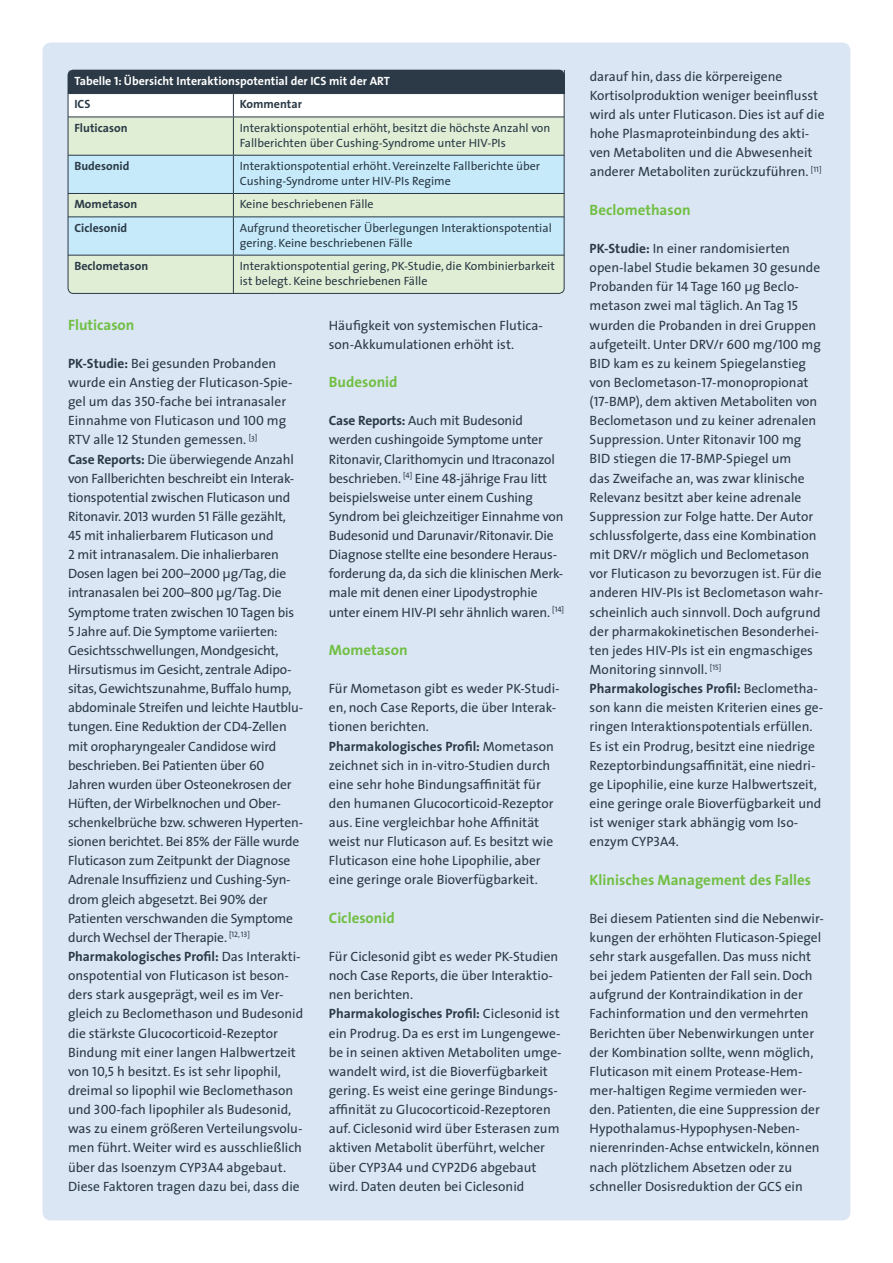
<style>
.page{position:relative;width:893px;height:1263px;background:#fff}
.page>*{position:absolute;margin:0;border:0;box-sizing:border-box;transform-origin:0 0}
.t1{font:700 15px "The Sans";color:#71bf44}
.t2{font:13.5px/19.2px "The Sans";color:#2b3a46}
.t3{font:12px/14.9px "The Sans";color:#2b3a46}
.t4{font:700 12px "The Sans";color:#2b3a46}
.t5{font:700 12px/23.4px "The Sans";color:#fff}
.s1{font-family:"The Sans Bold Caps";font-weight:400}
.s2{color:#2b3a46}
.s3{font-weight:700}
.s4{font-family:"The Sans Caps"}
</style>
<div class="page">
<div style="left:43px;top:43px;width:807px;height:1177px;background:#dbe6f4;border-radius:9px"></div>
<div style="left:68px;top:70px;width:496px;height:24px;background:#2b3a46"></div>
<div style="left:70px;top:118px;width:492px;height:174px;background:#dfeed4"></div>
<svg style="left:70px;top:156px;width:492px;height:99px;fill:#c6eafa"></svg>
<svg style="left:70px;top:94px;width:492px;height:23px"></svg>
<hr style="left:68px;top:117px;width:165px;height:1px;background:#2b3a46">
<hr style="left:233px;top:117px;width:331px;height:1px;background:#2b3a46">
<hr style="left:233px;top:117px;width:1px;height:38px;background:#2b3a46">
<hr style="left:68px;top:155px;width:165px;height:1px;background:#2b3a46">
<hr style="left:233px;top:155px;width:331px;height:1px;background:#2b3a46">
<hr style="left:233px;top:156px;width:1px;height:37px;background:#2b3a46">
<hr style="left:68px;top:193px;width:165px;height:1px;background:#2b3a46">
<hr style="left:233px;top:193px;width:331px;height:1px;background:#2b3a46">
<svg style="left:233px;top:194px;width:1px;height:22px"></svg>
<hr style="left:68px;top:216px;width:165px;height:1px;background:#2b3a46">
<hr style="left:233px;top:216px;width:331px;height:1px;background:#2b3a46">
<hr style="left:233px;top:217px;width:1px;height:38px;background:#2b3a46">
<hr style="left:68px;top:255px;width:165px;height:1px;background:#2b3a46">
<hr style="left:233px;top:255px;width:331px;height:1px;background:#2b3a46">
<hr style="left:233px;top:255px;width:1px;height:38px;background:#2b3a46">
<svg style="left:68px;top:288px;width:5px;height:5px"></svg>
<svg style="left:559px;top:288px;width:5px;height:5px"></svg>
<div style="left:68px;top:70px;width:496px;height:224px;border:1px solid #2b3a46;border-radius:5px"></div>
<p class="t5" style="left:74px;top:69px;width:317px">Tabelle <span class="s1">1</span>: Übersicht Interaktionspotential der ICS mit der ART<br><span class="s2">ICS</span></p>
<p class="t4" style="left:240px;top:94px;width:64px">Kommentar</p>
<p class="t4" style="left:74px;top:118px;width:55px">Fluticason</p>
<p class="t3" style="left:240px;top:120px;width:312px">Interaktionspotential erhöht, besitzt die höchste Anzahl von<br>Fallberichten über Cushing-Syndrome unter HIV-PIs</p>
<p class="t4" style="left:74px;top:156px;width:57px">Budesonid</p>
<p class="t3" style="left:240px;top:158px;width:302px">Interaktionspotential erhöht. Vereinzelte Fallberichte über<br>Cushing-Syndrome unter HIV-PIs Regime</p>
<p class="t4" style="left:74px;top:194px;width:65px">Mometason</p>
<p class="t3" style="left:240px;top:197px;width:135px">Keine beschriebenen Fälle</p>
<p class="t4" style="left:74px;top:218px;width:54px">Ciclesonid</p>
<p class="t3" style="left:240px;top:220px;width:313px">Aufgrund theoretischer Überlegungen Interaktionspotential gering. Keine beschriebenen Fälle</p>
<p class="t4" style="left:74px;top:256px;width:75px">Beclometason</p>
<p class="t3" style="left:240px;top:258px;width:317px">Interaktionspotential gering, PK-Studie, die Kombinierbarkeit ist belegt. Keine beschriebenen Fälle</p>
<p class="t1" style="left:68px;top:312px;width:68px">Fluticason</p>
<p class="t2" style="left:68px;top:353px;width:237px"><span class="s3">PK-Studie:</span> Bei gesunden Probanden wurde ein Anstieg der Fluticason-Spie&shy;gel um das <span class="s4">350</span>-fache bei intranasaler Einnahme von Fluticason und <span class="s4">100</span> mg RTV alle <span class="s4">12</span> Stunden gemessen. <sup>[3]<br></sup><span class="s3">Case Reports:</span> Die überwiegende Anzahl von Fallberichten beschreibt ein Interak&shy;tionspotential zwischen Fluticason und Ritonavir. <span class="s4">2013</span> wurden <span class="s4">51</span> Fälle gezählt,<br><span class="s4">45</span> mit inhalierbarem Fluticason und<br><span class="s4">2</span> mit intranasalem. Die inhalierbaren Dosen lagen bei <span class="s4">200</span>–<span class="s4">2000</span> µg/Tag, die intranasalen bei <span class="s4">200</span>–<span class="s4">800</span> µg/Tag. Die Symptome traten zwischen <span class="s4">10</span> Tagen bis <span class="s4">5</span> Jahre auf. Die Symptome variierten:<br>Gesichtsschwellungen, Mondgesicht, Hirsutismus im Gesicht, zentrale Adipo&shy;sitas, Gewichtszunahme, Buffalo hump, abdominale Streifen und leichte Hautblu&shy;tungen. Eine Reduktion der CD<span class="s4">4</span>-Zellen mit oropharyngealer Candidose wird beschrieben. Bei Patienten über <span class="s4">60<br></span>Jahren wurden über Osteonekrosen der Hüften, der Wirbelknochen und Ober&shy;schenkelbrüche bzw. schweren Hyperten&shy;sionen berichtet. Bei <span class="s4">85</span>% der Fälle wurde Fluticason zum Zeitpunkt der Diagnose Adrenale Insuffizienz und Cushing-Syn&shy;drom gleich abgesetzt. Bei <span class="s4">90</span>% der Patienten verschwanden die Symptome durch Wechsel der Therapie. <sup>[</sup><sup>12</sup><sup>,</sup> <sup>13</sup><sup>] </sup><span class="s3">Pharmakologisches Profil:</span> Das Interakti&shy;onspotential von Fluticason ist beson&shy;ders stark ausgeprägt, weil es im Ver&shy;gleich zu Beclomethason und Budesonid die stärkste Glucocorticoid-Rezeptor Bindung mit einer langen Halbwertzeit von <span class="s4">10</span>,<span class="s4">5</span> h besitzt. Es ist sehr lipophil, dreimal so lipophil wie Beclomethason und <span class="s4">300</span>-fach lipophiler als Budesonid, was zu einem größeren Verteilungsvolu&shy;men führt. Weiter wird es ausschließlich über das Isoenzym CYP<span class="s4">3</span>A<span class="s4">4</span> abgebaut.<br>Diese Faktoren tragen dazu bei, dass die</p>
<p class="t2" style="left:329px;top:315px;width:216px">Häufigkeit von systemischen Flutica&shy;son-Akkumulationen erhöht ist.</p>
<p class="t1" style="left:329px;top:369px;width:70px">Budesonid</p>
<p class="t2" style="left:329px;top:411px;width:237px"><span class="s3">Case Reports:</span> Auch mit Budesonid werden cushingoide Symptome unter Ritonavir, Clarithomycin und Itraconazol beschrieben. <sup>[</sup><sup>4</sup><sup>]</sup> Eine <span class="s4">48</span>-jährige Frau litt beispielsweise unter einem Cushing Syndrom bei gleichzeitiger Einnahme von Budesonid und Darunavir/Ritonavir. Die Diagnose stellte eine besondere Heraus&shy;forderung da, da sich die klinischen Merk&shy;male mit denen einer Lipodystrophie unter einem HIV-PI sehr ähnlich waren. <sup>[</sup><sup>14</sup><sup>]</sup></p>
<p class="t1" style="left:329px;top:637px;width:80px">Mometason</p>
<p class="t2" style="left:329px;top:679px;width:232px">Für Mometason gibt es weder PK-Studi&shy;en, noch Case Reports, die über Interak&shy;tionen berichten.<br><span class="s3">Pharmakologisches Profil:</span> Mometason zeichnet sich in in-vitro-Studien durch eine sehr hohe Bindungsaffinität für den humanen Glucocorticoid-Rezeptor aus. Eine vergleichbar hohe Affinität weist nur Fluticason auf. Es besitzt wie Fluticason eine hohe Lipophilie, aber eine geringe orale Bioverfügbarkeit.</p>
<p class="t1" style="left:329px;top:905px;width:68px">Ciclesonid</p>
<p class="t2" style="left:329px;top:946px;width:234px">Für Ciclesonid gibt es weder PK-Studien noch Case Reports, die über Interaktio&shy;nen berichten.<br><span class="s3">Pharmakologisches Profil:</span> Ciclesonid ist ein Prodrug. Da es erst im Lungengewe&shy;be in seinen aktiven Metaboliten umge&shy;wandelt wird, ist die Bioverfügbarkeit gering. Es weist eine geringe Bindungs&shy;affinität zu Glucocorticoid-Rezeptoren auf. Ciclesonid wird über Esterasen zum aktiven Metabolit überführt, welcher über CYP<span class="s4">3</span>A<span class="s4">4</span> und CYP<span class="s4">2</span>D<span class="s4">6</span> abgebaut wird. Daten deuten bei Ciclesonid</p>
<p class="t2" style="left:590px;top:66px;width:236px">darauf hin, dass die körpereigene Kortisolproduktion weniger beeinflusst wird als unter Fluticason. Dies ist auf die hohe Plasmaproteinbindung des akti&shy;ven Metaboliten und die Abwesenheit anderer Metaboliten zurückzuführen. <sup>[</sup><sup>11</sup><sup>]</sup></p>
<p class="t1" style="left:590px;top:197px;width:102px">Beclomethason</p>
<p class="t2" style="left:590px;top:238px;width:235px"><span class="s3">PK-Studie:</span> In einer randomisierten open-label Studie bekamen <span class="s4">30</span> gesunde Probanden für <span class="s4">14</span> Tage <span class="s4">160</span> µg Beclo&shy;metason zwei mal täglich. An Tag <span class="s4">15 </span>wurden die Probanden in drei Gruppen aufgeteilt. Unter DRV/r <span class="s4">600</span> mg/<span class="s4">100</span> mg BID kam es zu keinem Spiegelanstieg von Beclometason-<span class="s4">17</span>-monopropionat (<span class="s4">17</span>-BMP), dem aktiven Metaboliten von Beclometason und zu keiner adrenalen Suppression. Unter Ritonavir <span class="s4">100</span> mg BID stiegen die <span class="s4">17</span>-BMP-Spiegel um<br>das Zweifache an, was zwar klinische Relevanz besitzt aber keine adrenale Suppression zur Folge hatte. Der Autor schlussfolgerte, dass eine Kombination mit DRV/r möglich und Beclometason vor Fluticason zu bevorzugen ist. Für die anderen HIV-PIs ist Beclometason wahr&shy;scheinlich auch sinnvoll. Doch aufgrund der pharmakokinetischen Besonderhei&shy;ten jedes HIV-PIs ist ein engmaschiges Monitoring sinnvoll. <sup>[</sup><sup>15</sup><sup>] </sup><span class="s3">Pharmakologisches Profil:</span> Beclometha&shy;son kann die meisten Kriterien eines ge&shy;ringen Interaktionspotentials erfüllen.<br>Es ist ein Prodrug, besitzt eine niedrige Rezeptorbindungsaffinität, eine niedri&shy;ge Lipophilie, eine kurze Halbwertszeit, eine geringe orale Bioverfügbarkeit und ist weniger stark abhängig vom Iso&shy;enzym CYP<span class="s4">3</span>A<span class="s4">4</span>.</p>
<p class="t1" style="left:590px;top:867px;width:223px">Klinisches Management des Falles</p>
<p class="t2" style="left:590px;top:908px;width:236px">Bei diesem Patienten sind die Nebenwir&shy;kungen der erhöhten Fluticason-Spiegel sehr stark ausgefallen. Das muss nicht bei jedem Patienten der Fall sein. Doch aufgrund der Kontraindikation in der Fachinformation und den vermehrten Berichten über Nebenwirkungen unter der Kombination sollte, wenn möglich, Fluticason mit einem Protease-Hem&shy;mer-haltigen Regime vermieden wer&shy;den. Patienten, die eine Suppression der Hypothalamus-Hypophysen-Neben&shy;nierenrinden-Achse entwickeln, können nach plötzlichem Absetzen oder zu schneller Dosisreduktion der GCS ein</p>
</div>
